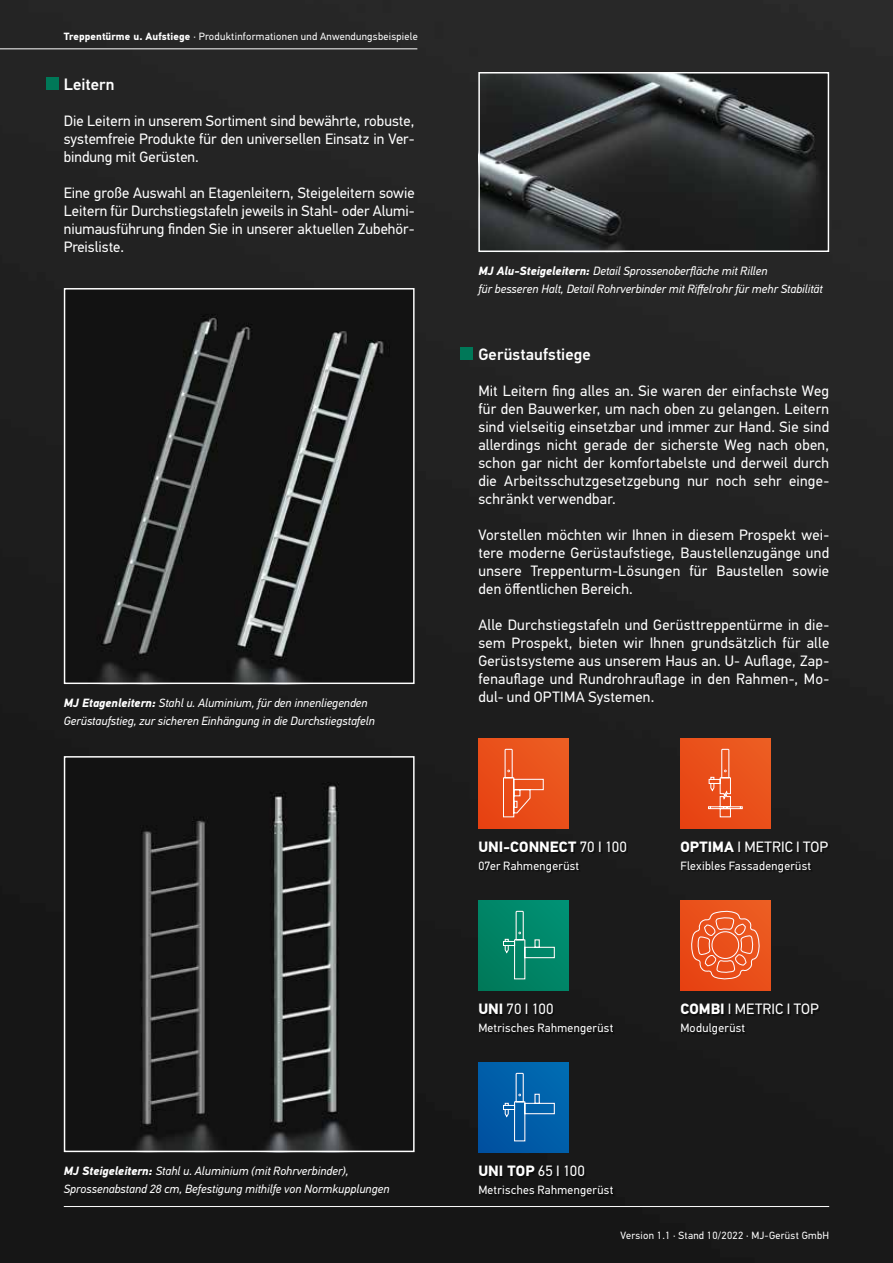
<style>
.page{position:relative;width:893px;height:1263px;background:#fff}
.page>*{position:absolute;margin:0;border:0;box-sizing:border-box;transform-origin:0 0}
.t1{font:500 16.5px "PFDIN Text Pro";letter-spacing:.005em;color:#fff}
.t2{font:15px/18px "PFDIN Text Pro";letter-spacing:.01em;color:#fff;text-align:justify}
.t3{font:700 15px "PFDIN Text Pro";color:#fff}
.t4{font:italic 12px/18px "PFDIN Text Pro";color:#fff}
.t5{font:12px "PFDIN Text Pro";letter-spacing:.025em;color:#fff}
.t6{font:10.5px "PFDIN Text Pro";letter-spacing:.025em;color:#fff}
.s1{font-weight:700}
.s2{font-weight:400}
</style>
<div class="page">
<img style="left:0;top:0;width:893px;height:1263px">
<hr style="left:64px;top:1206px;width:765px;height:1px;background:#fff">
<hr style="left:0;top:48px;width:417px;height:1px;background:#fff">
<img style="left:67px;top:759px;width:345px;height:390px">
<div style="left:64px;top:756px;width:351px;height:396px;border:2px solid #fff"></div>
<img style="left:67px;top:291px;width:345px;height:390px">
<div style="left:64px;top:288px;width:351px;height:396px;border:2px solid #fff"></div>
<div style="left:46px;top:77px;width:12px;height:13px;background:#007858"></div>
<div style="left:480px;top:843px;width:148px;height:31px;background:#1b1b1b"></div>
<svg style="left:478px;top:738px;width:90px;height:90px;background:#ea5521"></svg>
<div style="left:481px;top:1167px;width:133px;height:31px;background:#161616"></div>
<svg style="left:478px;top:1062px;width:90px;height:90px;background:#0b65ac"></svg>
<div style="left:481px;top:1005px;width:133px;height:31px;background:#191919"></div>
<svg style="left:478px;top:900px;width:90px;height:90px;background:#0b8a6d"></svg>
<div style="left:682px;top:843px;width:148px;height:31px;background:#000;opacity:.5"></div>
<svg style="left:680px;top:738px;width:90px;height:90px;background:#ea5724"></svg>
<div style="left:682px;top:1005px;width:138px;height:31px;background:#1b1b1b"></div>
<svg style="left:680px;top:900px;width:90px;height:90px;background:#eb5d2c"></svg>
<img style="left:481px;top:75px;width:345px;height:174px">
<div style="left:478px;top:72px;width:351px;height:180px;border:2px solid #fff"></div>
<div style="left:460px;top:347px;width:13px;height:13px;background:#007858"></div>
<p class="t6" style="left:64px;top:30px;width:355px"><span class="s1">Treppentürme u. Aufstiege</span> · Produktinformationen und Anwendungsbeispiele</p>
<p class="t1" style="left:64px;top:74px;width:52px">Leitern</p>
<p class="t2" style="left:64px;top:112px;width:352px">Die Leitern in unserem Sortiment sind bewährte, robuste, systemfreie Produkte für den universellen Einsatz in Ver&shy;bindung mit Gerüsten.</p>
<p class="t2" style="left:64px;top:184px;width:352px">Eine große Auswahl an Etagenleitern, Steigeleitern sowie Leitern für Durchstiegstafeln jeweils in Stahl- oder Alumi&shy;niumausführung finden Sie in unserer aktuellen Zubehör-Preisliste.</p>
<p class="t4" style="left:64px;top:694px;width:313px"><span class="s1">MJ Etagenleitern:</span> Stahl u. Aluminium, für den innenliegenden<br>Gerüstaufstieg, zur sicheren Einhängung in die Durchstiegstafeln</p>
<p class="t4" style="left:64px;top:1162px;width:327px"><span class="s1">MJ Steigeleitern:</span> Stahl u. Aluminium (mit Rohrverbinder),<br>Sprossenabstand 28 cm, Befestigung mithilfe von Normkupplungen</p>
<p class="t4" style="left:478px;top:262px;width:346px"><span class="s1">MJ Alu-Steigeleitern:</span> Detail Sprossenoberfläche mit Rillen<br>für besseren Halt, Detail Rohrverbinder mit Riffelrohr für mehr Stabilität</p>
<p class="t1" style="left:478px;top:344px;width:114px">Gerüstaufstiege</p>
<p class="t2" style="left:478px;top:382px;width:352px">Mit Leitern fing alles an. Sie waren der einfachste Weg für den Bauwerker, um nach oben zu gelangen. Leitern sind vielseitig einsetzbar und immer zur Hand. Sie sind allerdings nicht gerade der sicherste Weg nach oben, schon gar nicht der komfortabelste und derweil durch die Arbeitsschutzgesetzgebung nur noch sehr einge&shy;schränkt verwendbar.</p>
<p class="t2" style="left:478px;top:526px;width:352px">Vorstellen möchten wir Ihnen in diesem Prospekt wei&shy;tere moderne Gerüstaufstiege, Baustellenzugänge und unsere Treppenturm-Lösungen für Baustellen sowie den öffentlichen Bereich.</p>
<p class="t2" style="left:478px;top:616px;width:352px">Alle Durchstiegstafeln und Gerüsttreppentürme in die&shy;sem Prospekt, bieten wir Ihnen grundsätzlich für alle Gerüstsysteme aus unserem Haus an. U- Auflage, Zap&shy;fenauflage und Rundrohrauflage in den Rahmen-, Mo&shy;dul- und OPTIMA Systemen.</p>
<p class="t3" style="left:478px;top:837px;width:150px">UNI-CONNECT <span class="s2">70 I 100</span></p>
<p class="t5" style="left:478px;top:858px;width:102px">07er Rahmengerüst</p>
<p class="t2" style="left:478px;top:1000px;width:77px"><span class="s1">UNI</span> 70 I 100</p>
<p class="t5" style="left:478px;top:1020px;width:137px">Metrisches Rahmengerüst</p>
<p class="t3" style="left:478px;top:1161px;width:108px">UNI TOP <span class="s2">65 I 100</span></p>
<p class="t5" style="left:478px;top:1182px;width:137px">Metrisches Rahmengerüst</p>
<p class="t2" style="left:680px;top:838px;width:149px"><span class="s1">OPTIMA</span> I METRIC I TOP</p>
<p class="t5" style="left:680px;top:858px;width:132px">Flexibles Fassadengerüst</p>
<p class="t2" style="left:680px;top:1000px;width:140px"><span class="s1">COMBI</span> I METRIC I TOP</p>
<p class="t5" style="left:680px;top:1020px;width:66px">Modulgerüst</p>
<p class="t6" style="left:620px;top:1229px;width:210px">Version 1.1 · Stand 10/2022 · MJ-Gerüst GmbH</p>
</div>
